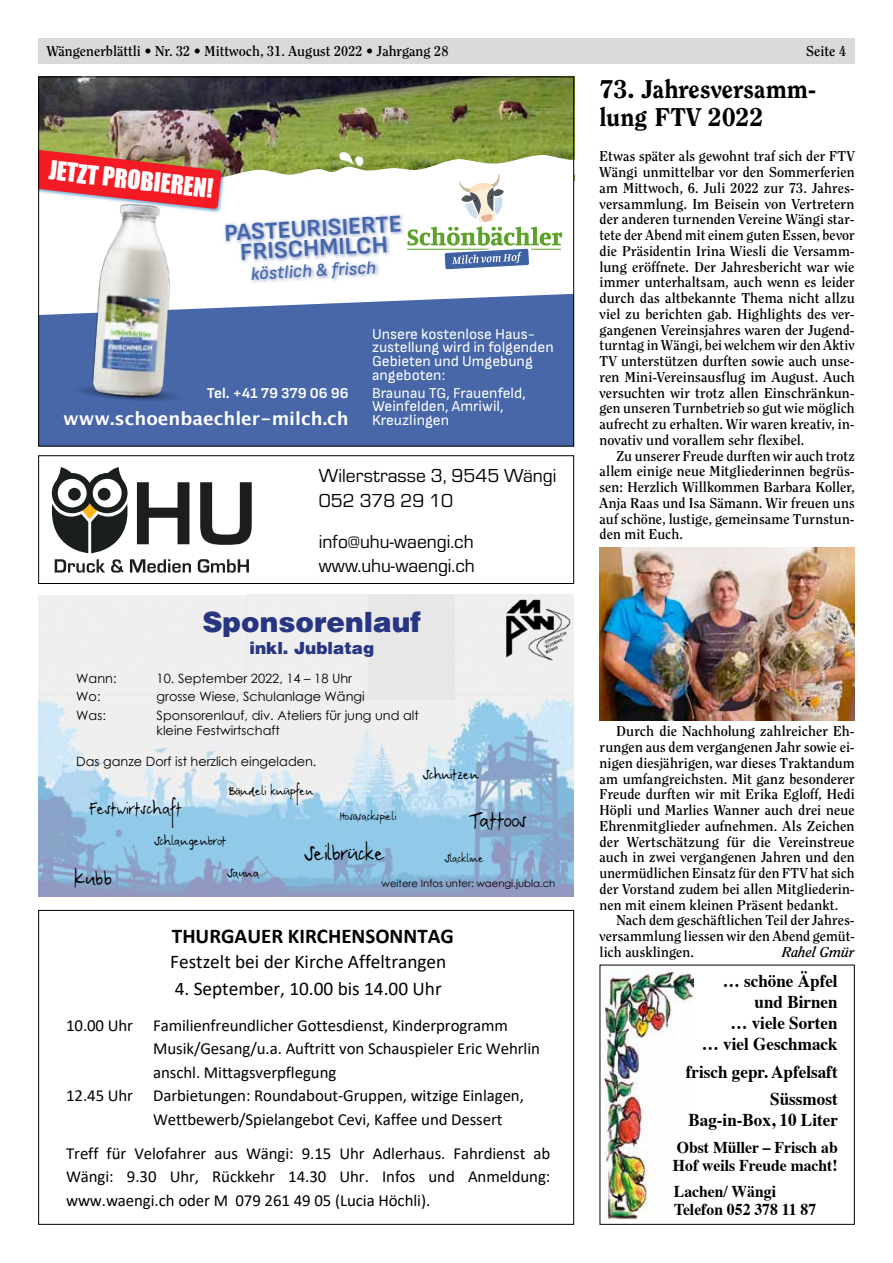
<style>
.page{position:relative;width:893px;height:1263px;background:#fff}
.page>*{position:absolute;margin:0;border:0;box-sizing:border-box;transform-origin:0 0}
.t1{font:900 27.9px "Helvetica LT Std";color:#273583}
.t2{font:800 25.5px/27.8px "Clearface Std";letter-spacing:-.005em;color:#000}
.t3{font:700 24.15px/19.8px "Sofia Sans";color:#4766a9;text-align:center}
.t4{font:24.15px "Impact";color:#fff}
.t5{font:700 21px "Calibri";color:#000}
.t6{font:19.5px/24px "Eurostile";color:#000}
.t7{font:19.35px "Calibri";color:#000}
.t8{font:700 18.15px "Lucida Grande";color:#fff}
.t9{font:italic 500 18.15px "Sofia Sans";color:#4766a9}
.t10{font:700 18px/21px "Times";color:#000;text-align:right;scale:.95 1}
.t11{font:16.8px/23.5px "Calibri";letter-spacing:-.005em;color:#000;text-align:justify}
.t12{font:16.8px "Jubla Hand";color:#000}
.t13{font:900 16.8px "Helvetica LT Std";color:#273583}
.t14{font:700 16.5px/18px "Times";color:#000;scale:.95 1}
.t15{font:15.6px "Jubla Hand";color:#000}
.t16{font:15.15px/13.6px "Sofia Sans";color:#fff}
.t17{font:700 15.15px "Sofia Sans";color:#fff}
.t18{font:700 14.25px/15.8px "Clearface Std";color:#000;text-align:justify}
.t19{font:italic 700 14.25px "Clearface Std";color:#000}
.t20{font:13.35px "Jubla Hand";color:#000}
.t21{font:12.9px/15.1px "Century Gothic";color:#000}
.t22{font:11.1px "Jubla Hand";color:#000}
.t23{font:10.05px "Century Gothic";color:#000}
.t24{font:10.05px "Jubla Hand";color:#000}
.t25{font:9px "Jubla Hand";color:#000}
</style>
<div class="page">
<div style="left:38px;top:38px;width:817px;height:26px;background:#d9dadb"></div>
<img style="left:40px;top:79px;width:532px;height:70px">
<div style="left:40px;top:294px;width:532px;height:150px;background:#4767a9"></div>
<img style="left:251px;top:271px;width:128px;height:12px">
<svg style="left:40px;top:149px;width:532px;height:122px"></svg>
<svg style="left:72px;top:385px;width:9px;height:18px"></svg>
<img style="left:81px;top:191px;width:107px;height:222px">
<img style="left:38px;top:695px;width:536px;height:201px">
<div style="left:369px;top:595px;width:205px;height:100px;background:#e8e8e8"></div>
<img style="left:501px;top:595px;width:73px;height:69px">
<div style="left:38px;top:910px;width:536px;height:315px;border:1px solid #000"></div>
<img style="left:600px;top:547px;width:255px;height:174px">
<div style="left:600px;top:965px;width:255px;height:260px;border:1px solid #000"></div>
<img style="left:605px;top:969px;width:88px;height:250px">
<svg style="left:55px;top:559px;width:50px;height:14px"></svg>
<svg style="left:111px;top:559px;width:13px;height:14px"></svg>
<svg style="left:130px;top:559px;width:61px;height:14px"></svg>
<svg style="left:198px;top:559px;width:51px;height:14px"></svg>
<svg style="left:200px;top:482px;width:52px;height:63px"></svg>
<svg style="left:52px;top:467px;width:137px;height:86px"></svg>
<div style="left:38px;top:455px;width:536px;height:129px;border:1px solid #000"></div>
<p class="t18" style="left:47px;top:43px;width:403px">Wängenerblättli • Nr. 32 • Mittwoch, 31. August 2022 • Jahrgang 28</p>
<p class="t18" style="left:806px;top:43px;width:41px">Seite 4</p>
<h3 class="t4" style="left:50px;top:156px;width:167px;rotate:6deg">JETZT PROBIEREN!</h3>
<h3 class="t3" style="left:224px;top:223px;width:179px;rotate:-3deg">PASTEURISIERTE<br>FRISCHMILCH</h3>
<p class="t9" style="left:250px;top:263px;width:127px;rotate:-3deg">köstlich &amp; frisch</p>
<p class="t17" style="left:207px;top:384px;width:143px">Tel. +41 79 379 06 96</p>
<p class="t8" style="left:63px;top:404px;width:287px">www.schoenbaechler-milch.ch</p>
<p class="t16" style="left:372px;top:327px;width:183px">Unsere kostenlose Haus&shy;zustellung wird in folgenden<br>Gebieten und Umgebung angeboten:</p>
<p class="t16" style="left:372px;top:386px;width:155px">Braunau TG, Frauenfeld,<br>Weinfelden, Amriwil,<br>Kreuzlingen</p>
<h3 class="t6" style="left:319px;top:463px;width:239px">Wilerstrasse 3, 9545 Wängi<br>052 378 29 10</h3>
<h3 class="t6" style="left:319px;top:528px;width:158px">info@uhu-waengi.ch www.uhu-waengi.ch</h3>
<h1 class="t1" style="left:202px;top:603px;width:220px">Sponsorenlauf</h1>
<p class="t13" style="left:249px;top:637px;width:126px">inkl. Jublatag</p>
<p class="t21" style="left:76px;top:670px;width:42px">Wann:</p>
<p class="t21" style="left:157px;top:670px;width:197px">10. September 2022, 14 – 18 Uhr</p>
<p class="t21" style="left:76px;top:689px;width:26px">Wo:</p>
<p class="t21" style="left:157px;top:689px;width:210px">grosse Wiese, Schulanlage Wängi</p>
<p class="t21" style="left:76px;top:708px;width:31px">Was:</p>
<p class="t21" style="left:157px;top:708px;width:264px">Sponsorenlauf, div. Ateliers für jung und alt kleine Festwirtschaft</p>
<p class="t21" style="left:76px;top:754px;width:242px">Das ganze Dorf ist herzlich eingeladen.</p>
<p class="t22" style="left:424px;top:769px;width:57px">Schnitzen</p>
<p class="t24" style="left:228px;top:786px;width:88px">Bändeli knüpfen</p>
<p class="t20" style="left:89px;top:801px;width:94px">Festwirtschaft</p>
<p class="t25" style="left:340px;top:812px;width:58px">Hosäsackspieli</p>
<p class="t12" style="left:469px;top:811px;width:60px">Tattoos</p>
<p class="t25" style="left:445px;top:854px;width:40px">Slackline</p>
<p class="t24" style="left:155px;top:836px;width:73px">Schlangenbrot</p>
<p class="t12" style="left:306px;top:845px;width:81px">Seilbrücke</p>
<p class="t15" style="left:75px;top:870px;width:39px">Kubb</p>
<p class="t24" style="left:228px;top:867px;width:33px">Sauna</p>
<p class="t23" style="left:382px;top:876px;width:175px">weitere Infos unter: waengi.jubla.ch</p>
<h3 class="t5" style="left:172px;top:921px;width:283px">THURGAUER KIRCHENSONNTAG</h3>
<h3 class="t7" style="left:170px;top:948px;width:278px">Festzelt bei der Kirche Affeltrangen</h3>
<h3 class="t7" style="left:175px;top:975px;width:269px">4. September, 10.00 bis 14.00 Uhr</h3>
<p class="t11" style="left:66px;top:1013px;width:443px">10.00 Uhr Familienfreundlicher Gottesdienst, Kinderprogramm</p>
<p class="t11" style="left:153px;top:1036px;width:388px">Musik/Gesang/u.a. Auftritt von Schauspieler Eric Wehrlin</p>
<p class="t11" style="left:153px;top:1060px;width:185px">anschl. Mittagsverpflegung</p>
<p class="t11" style="left:66px;top:1084px;width:459px">12.45 Uhr Darbietungen: Roundabout-Gruppen, witzige Einlagen,</p>
<p class="t11" style="left:153px;top:1107px;width:351px">Wettbewerb/Spielangebot Cevi, Kaffee und Dessert</p>
<p class="t11" style="left:66px;top:1141px;width:486px">Treff für Velofahrer aus Wängi: 9.15 Uhr Adlerhaus. Fahrdienst ab Wängi: 9.30 Uhr, Rückkehr 14.30 Uhr. Infos und Anmeldung: www.waengi.ch oder M 079 261 49 05 (Lucia Höchli).</p>
<h2 class="t2" style="left:600px;top:76px;width:218px">73. Jahresversamm&shy;lung FTV 2022</h2>
<p class="t18" style="left:600px;top:149px;width:257px">Etwas später als gewohnt traf sich der FTV Wängi unmittelbar vor den Sommerferien am Mittwoch, 6. Juli 2022 zur 73. Jahres&shy;versammlung. Im Beisein von Vertretern der anderen turnenden Vereine Wängi star&shy;tete der Abend mit einem guten Essen, bevor die Präsidentin Irina Wiesli die Versamm&shy;lung eröffnete. Der Jahresbericht war wie immer unterhaltsam, auch wenn es leider durch das altbekannte Thema nicht allzu viel zu berichten gab. Highlights des ver&shy;gangenen Vereinsjahres waren der Jugend&shy;turntag in Wängi, bei welchem wir den Aktiv TV unterstützen durften sowie auch unse&shy;ren Mini-Vereinsausflug im August. Auch versuchten wir trotz allen Einschränkun&shy;gen unseren Turnbetrieb so gut wie möglich aufrecht zu erhalten. Wir waren kreativ, in&shy;novativ und vorallem sehr flexibel.</p>
<p class="t18" style="left:600px;top:448px;width:257px;text-indent:17px">Zu unserer Freude durften wir auch trotz allem einige neue Mitgliederinnen begrüs&shy;sen: Herzlich Willkommen Barbara Koller, Anja Raas und Isa Sämann. Wir freuen uns auf schöne, lustige, gemeinsame Turnstun&shy;den mit Euch.</p>
<p class="t18" style="left:600px;top:723px;width:257px;text-indent:17px">Durch die Nachholung zahlreicher Eh&shy;rungen aus dem vergangenen Jahr sowie ei&shy;nigen diesjährigen, war dieses Traktandum am umfangreichsten. Mit ganz besonderer Freude durften wir mit Erika Egloff, Hedi Höpli und Marlies Wanner auch drei neue Ehrenmitglieder aufnehmen. Als Zeichen der Wertschätzung für die Vereinstreue auch in zwei vergangenen Jahren und den unermüdlichen Einsatz für den FTV hat sich der Vorstand zudem bei allen Mitgliederin&shy;nen mit einem kleinen Präsent bedankt.</p>
<p class="t18" style="left:600px;top:912px;width:257px;text-indent:17px">Nach dem geschäftlichen Teil der Jahres&shy;versammlung liessen wir den Abend gemüt&shy;lich ausklingen.</p>
<p class="t19" style="left:782px;top:944px;width:74px">Rahel Gmür</p>
<p class="t10" style="left:702px;top:969px;width:144px">… schöne Äpfel und Birnen<br>… viele Sorten<br>… viel Geschmack</p>
<p class="t10" style="left:686px;top:1056px;width:161px;line-height:27.5px">frisch gepr. Apfelsaft<br>Süssmost</p>
<p class="t10" style="left:688px;top:1107px;width:159px">Bag-in-Box, 10 Liter</p>
<p class="t14" style="left:673px;top:1136px;width:175px">Obst Müller – Frisch ab<br>Hof weils Freude macht!</p>
<p class="t14" style="left:674px;top:1181px;width:151px">Lachen/ Wängi<br>Telefon 052 378 11 87</p>
</div>
